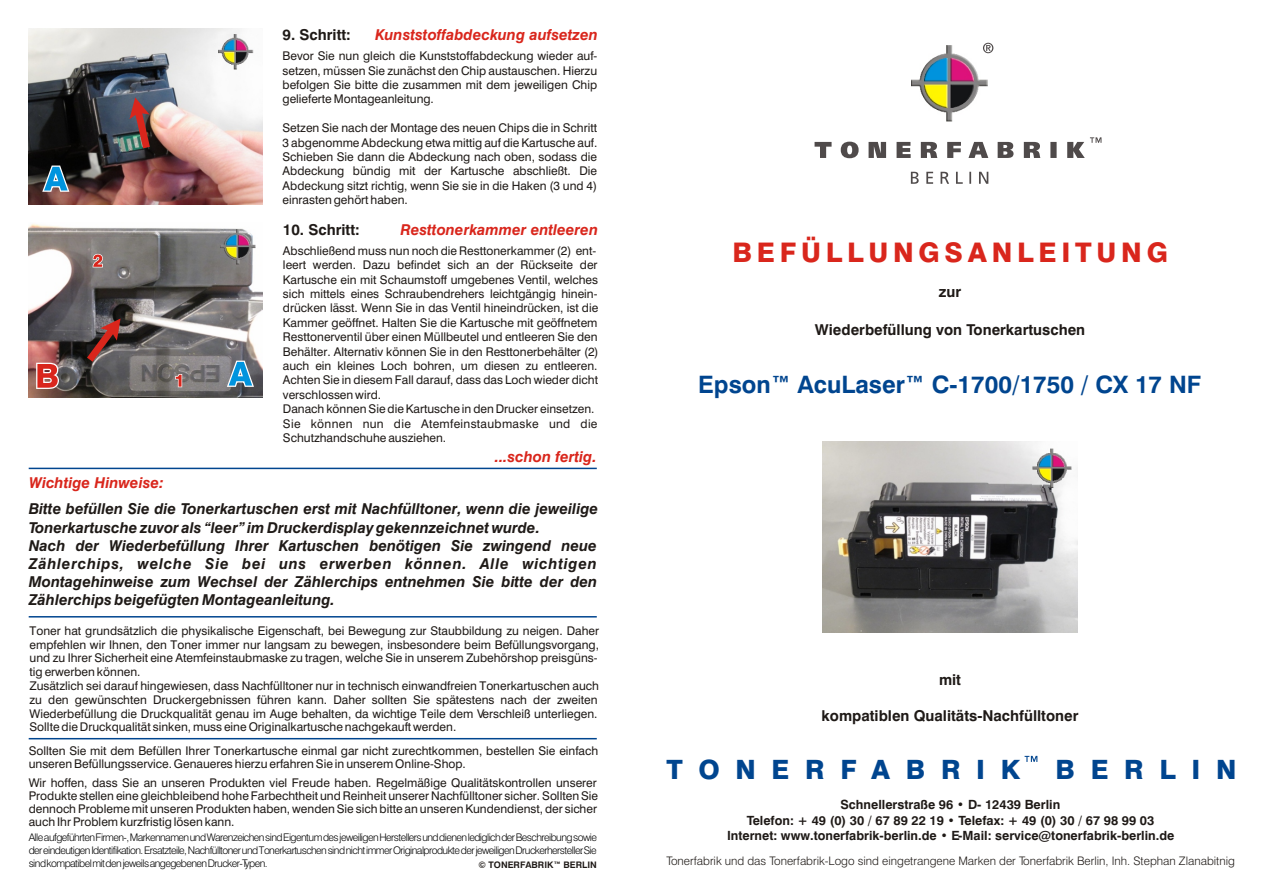
<style>
.page{position:relative;width:1263px;height:894px;background:#fff}
.page>*{position:absolute;margin:0;border:0;box-sizing:border-box;transform-origin:0 0}
.t1{font:800 27px "Swiss 721 BT";letter-spacing:.175em;color:#d9261c}
.t2{font:800 26.55px "Swiss 721 BT";letter-spacing:.59em;color:#00458f}
.t3{font:700 24px "Swiss 721 BT";color:#00458f}
.t4{font:italic 700 15px/18.1px "Swiss 721 BT";color:#1f1a17}
.t5{font:700 15px "Swiss 721 BT";color:#1f1a17}
.t6{font:italic 700 15px "Swiss 721 BT";color:#d9261c}
.t7{font:700 12.75px/15.3px "Swiss 721 BT";color:#1f1a17;text-align:center}
.t8{font:12px/14.4px "Swiss 721 BT";color:#1f1a17}
.t9{font:300 11.7px "Swiss 721 BT";color:#1f1a17}
.t10{font:300 10.5px/12.6px "Swiss 721 BT";letter-spacing:-.055em;color:#000;text-align:justify}
.t11{font:700 9px "Swiss 721 BT";color:#1f1a17}
</style>
<div class="page">
<img style="left:822px;top:441px;width:256px;height:192px">
<img style="left:29px;top:223px;width:234px;height:175px">
<img style="left:29px;top:29px;width:234px;height:175px">
<img style="left:912px;top:45px;width:76px;height:76px">
<svg style="left:911px;top:172px;width:77px;height:12px"></svg>
<svg style="left:815px;top:137px;width:287px;height:21px"></svg>
<svg style="left:983px;top:43px;width:10px;height:10px"></svg>
<img style="left:1033px;top:449px;width:38px;height:38px">
<hr style="left:29px;top:738px;width:568px;height:1px;background:#00458f">
<hr style="left:29px;top:468px;width:568px;height:1px;background:#00458f">
<svg style="left:1025px;top:756px;width:12px;height:6px"></svg>
<img style="left:219px;top:35px;width:35px;height:35px">
<img style="left:220px;top:230px;width:35px;height:35px">
<svg style="left:36px;top:363px;width:23px;height:26px"></svg>
<hr style="left:29px;top:616px;width:568px;height:2px;background:#00458f">
<svg style="left:129px;top:97px;width:21px;height:51px"></svg>
<svg style="left:42px;top:166px;width:27px;height:26px"></svg>
<svg style="left:87px;top:319px;width:34px;height:43px"></svg>
<svg style="left:175px;top:374px;width:7px;height:13px"></svg>
<svg style="left:93px;top:254px;width:10px;height:13px"></svg>
<svg style="left:227px;top:361px;width:27px;height:26px"></svg>
<p class="t5" style="left:283px;top:29px;width:70px">9. Schritt:</p>
<p class="t8" style="left:283px;top:50px;width:316px;text-align:justify">Bevor Sie nun gleich die Kunststoffabdeckung wieder auf&shy;setzen, müssen Sie zunächst den Chip austauschen. Hierzu befolgen Sie bitte die zusammen mit dem jeweiligen Chip gelieferte Montageanleitung.</p>
<p class="t8" style="left:283px;top:122px;width:316px;text-align:justify">Setzen Sie nach der Montage des neuen Chips die in Schritt 3 abgenomme Abdeckung etwa mittig auf die Kartusche auf.<br>Schieben Sie dann die Abdeckung nach oben, sodass die Abdeckung bündig mit der Kartusche abschließt. Die Abdeckung sitzt richtig, wenn Sie sie in die Haken (3 und 4) einrasten gehört haben.</p>
<p class="t6" style="left:375px;top:29px;width:224px">Kunststoffabdeckung aufsetzen</p>
<p class="t5" style="left:283px;top:223px;width:78px">10. Schritt:</p>
<p class="t8" style="left:283px;top:244px;width:317px">Abschließend muss nun noch die Resttonerkammer (2) ent&shy;leert werden. Dazu befindet sich an der Rückseite der Kartusche ein mit Schaumstoff umgebenes Ventil, welches sich mittels eines Schraubendrehers leichtgängig hinein&shy;drücken lässt. Wenn Sie in das Ventil hineindrücken, ist die Kammer geöffnet. Halten Sie die Kartusche mit geöffnetem Resttonerventil über einen Müllbeutel und entleeren Sie den Behälter. Alternativ können Sie in den Resttonerbehälter (2) auch ein kleines Loch bohren, um diesen zu entleeren.<br>Achten Sie in diesem Fall darauf, dass das Loch wieder dicht verschlossen wird.<br>Danach können Sie die Kartusche in den Drucker einsetzen.<br>Sie können nun die Atemfeinstaubmaske und die Schutzhandschuhe ausziehen.</p>
<p class="t6" style="left:400px;top:223px;width:199px">Resttonerkammer entleeren</p>
<p class="t6" style="left:29px;top:476px;width:136px">Wichtige Hinweise:</p>
<p class="t6" style="left:495px;top:450px;width:103px">...schon fertig.</p>
<p class="t4" style="left:29px;top:501px;width:571px">Bitte befüllen Sie die Tonerkartuschen erst mit Nachfülltoner, wenn die jeweilige Tonerkartusche zuvor als “leer” im Druckerdisplay gekennzeichnet wurde.<br>Nach der Wiederbefüllung Ihrer Kartuschen benötigen Sie zwingend neue Zählerchips, welche Sie bei uns erwerben können. Alle wichtigen Montagehinweise zum Wechsel der Zählerchips entnehmen Sie bitte der den Zählerchips beigefügten Montageanleitung.</p>
<p class="t8" style="left:30px;top:625px;width:571px;line-height:13.8px">Toner hat grundsätzlich die physikalische Eigenschaft, bei Bewegung zur Staubbildung zu neigen. Daher empfehlen wir Ihnen, den Toner immer nur langsam zu bewegen, insbesondere beim Befüllungsvorgang, und zu Ihrer Sicherheit eine Atemfeinstaubmaske zu tragen, welche Sie in unserem Zubehörshop preisgüns&shy;tig erwerben können.<br>Zusätzlich sei darauf hingewiesen, dass Nachfülltoner nur in technisch einwandfreien Tonerkartuschen auch zu den gewünschten Druckergebnissen führen kann. Daher sollten Sie spätestens nach der zweiten Wiederbefüllung die Druckqualität genau im Auge behalten, da wichtige Teile dem Verschleiß unterliegen.<br>Sollte die Druckqualität sinken, muss eine Originalkartusche nachgekauft werden.</p>
<p class="t8" style="left:29px;top:746px;width:571px;line-height:12.9px">Sollten Sie mit dem Befüllen Ihrer Tonerkartusche einmal gar nicht zurechtkommen, bestellen Sie einfach unseren Befüllungsservice. Genaueres hierzu erfahren Sie in unserem Online-Shop.</p>
<p class="t8" style="left:29px;top:778px;width:571px;line-height:12.9px;text-align:justify">Wir hoffen, dass Sie an unseren Produkten viel Freude haben. Regelmäßige Qualitätskontrollen unserer Produkte stellen eine gleichbleibend hohe Farbechtheit und Reinheit unserer Nachfülltoner sicher. Sollten Sie dennoch Probleme mit unseren Produkten haben, wenden Sie sich bitte an unseren Kundendienst, der sicher auch Ihr Problem kurzfristig lösen kann.</p>
<p class="t11" style="left:479px;top:862px;width:120px">© TONERFABRIK™ BERLIN</p>
<p class="t10" style="left:29px;top:832px;width:570px">Alle aufgeführten Firmen-, Markennamen und Warenzeichen sind Eigentum des jeweiligen Herstellers und dienen lediglich der Beschreibung sowie der eindeutigen Identifikation. Ersatzteile, Nachfülltoner und Tonerkartuschen sind nicht immer Originalprodukte der jeweiligen Druckerhersteller. Sie sind kompatibel mit den jeweils angegebenen Drucker-Typen.</p>
<h1 class="t1" style="left:733px;top:242px;width:437px">BEFÜLLUNGSANLEITUNG</h1>
<p class="t5" style="left:939px;top:285px;width:24px">zur</p>
<p class="t5" style="left:815px;top:324px;width:272px">Wiederbefüllung von Tonerkartuschen</p>
<h3 class="t3" style="left:698px;top:374px;width:504px">Epson™ AcuLaser™ C-1700/1750 / CX 17 NF</h3>
<p class="t5" style="left:939px;top:673px;width:24px">mit</p>
<p class="t5" style="left:822px;top:709px;width:258px">kompatiblen Qualitäts-Nachfülltoner</p>
<h2 class="t2" style="left:666px;top:759px;width:355px">TONERFABRIK</h2>
<h2 class="t2" style="left:1056px;top:759px;width:182px">BERLIN</h2>
<p class="t7" style="left:727px;top:798px;width:449px">Schnellerstraße 96 • D- 12439 Berlin<br>Telefon: + 49 (0) 30 / 67 89 22 19 • Telefax: + 49 (0) 30 / 67 98 99 03<br>Internet: www.tonerfabrik-berlin.de • E-Mail: service@tonerfabrik-berlin.de</p>
<p class="t9" style="left:666px;top:856px;width:570px">Tonerfabrik und das Tonerfabrik-Logo sind eingetrangene Marken der Tonerfabrik Berlin, Inh. Stephan Zlanabitnig</p>
</div>
